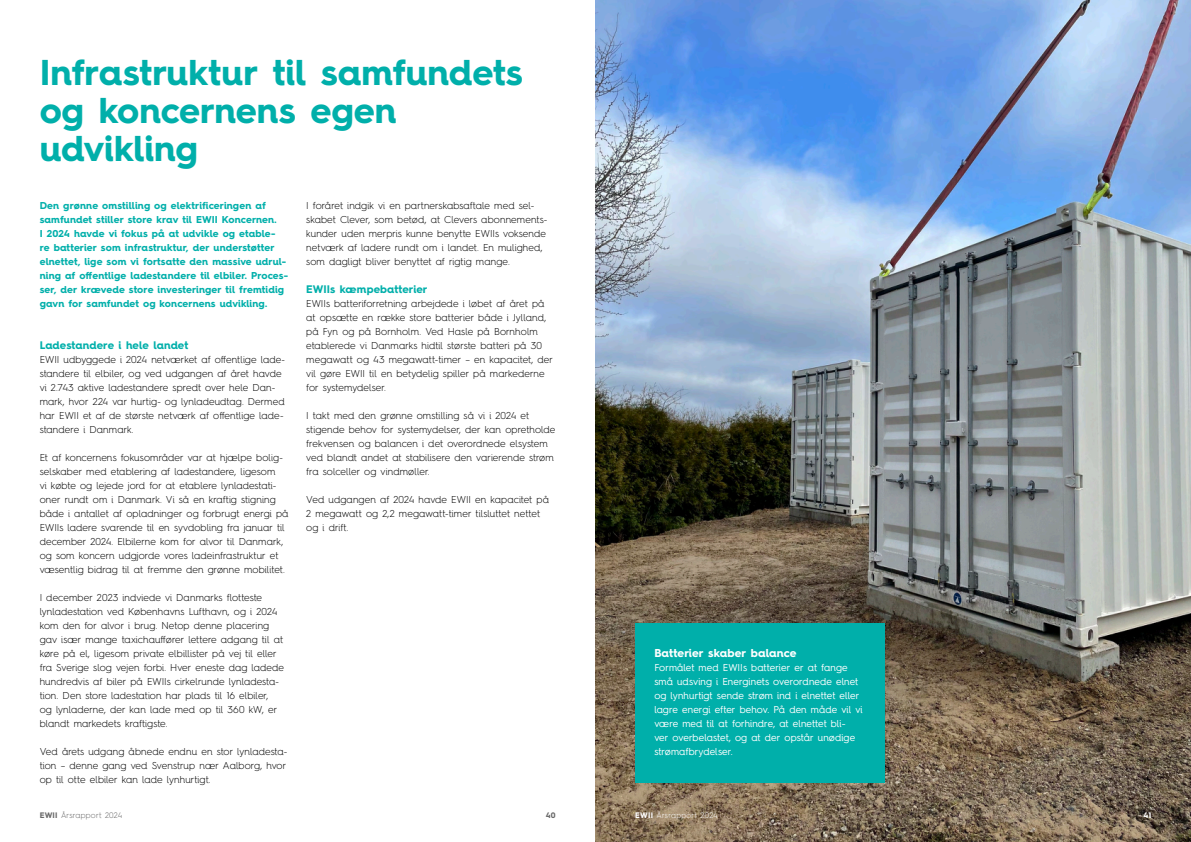
<style>
.page{position:relative;width:1191px;height:842px;background:#fff}
.page>*{position:absolute;margin:0;border:0;box-sizing:border-box;transform-origin:0 0}
.overskrift_Grøn___2022-2023__Indholds{font:700 36px/38px "Hurme Geometric Sans 4";letter-spacing:-.005em;color:#00afaa}
.Brødtekst___2022-2023{font:700 11.5px "Hurme Geometric Sans 4";letter-spacing:.005em;color:#fff}
.Underoverskrift_og_Manchet___2022-2023{font:700 11px "Hurme Geometric Sans 4";color:#00afaa}
.Underoverskrift___2022{font:700 11px "Hurme Geometric Sans 4";letter-spacing:.005em;color:#00afaa}
.Brødtekst___2022-2023-2{font:300 10px/14px "Hurme Geometric Sans 4";color:#000}
.Underoverskrift___2022-2{font:300 10px/14px "Hurme Geometric Sans 4";color:#000}
.Underoverskrift___2022-3{font:700 10px/14px "Hurme Geometric Sans 4";letter-spacing:.01em;color:#00afaa}
.Brødtekst___2022-2023-3{font:10px/14px "Hurme Geometric Sans 4";color:#fff}
.t1{font:300 8px "Hurme Geometric Sans 4";letter-spacing:.03em;color:#676767}
.t2{font:300 8px "Hurme Geometric Sans 4";letter-spacing:.03em;color:#fff}
.t3{font:700 8px "Hurme Geometric Sans 4";color:#676767}
.t4{font:700 8px "Hurme Geometric Sans 4";color:#fff}
.s1{font-weight:700}
</style>
<div class="page">
<img style="left:595px;top:0;width:596px;height:842px">
<div style="left:635px;top:624px;width:249px;height:159px;background:#00afaa"></div>
<p class="overskrift_Grøn___2022-2023__Indholds" style="left:40px;top:53px;width:485px">Infrastruktur til samfundets og koncernens egen</p>
<p class="overskrift_Grøn___2022-2023__Indholds" style="left:40px;top:129px;width:160px">udvikling</p>
<p class="Underoverskrift___2022-3" style="left:40px;top:199px;width:250px">Den grønne omstilling og elektrificeringen af samfundet stiller store krav til EWII Koncernen.<br>I 2024 havde vi fokus på at udvikle og etable-<br>re batterier som infrastruktur, der understøtter elnettet, lige som vi fortsatte den massive udrul&shy;ning af offentlige ladestandere til elbiler. Proces&shy;ser, der krævede store investeringer til fremtidig gavn for samfundet og koncernens udvikling.</p>
<p class="Underoverskrift_og_Manchet___2022-2023" style="left:40px;top:338px;width:150px">Ladestandere i hele landet</p>
<p class="Brødtekst___2022-2023-2" style="left:40px;top:353px;width:247px">EWII udbyggede i 2024 netværket af offentlige lade&shy;standere til elbiler, og ved udgangen af året havde vi 2.743 aktive ladestandere spredt over hele Dan&shy;mark, hvor 224 var hurtig- og lynladeudtag. Dermed har EWII et af de største netværk af offentlige lade&shy;standere i Danmark.</p>
<p class="Brødtekst___2022-2023-2" style="left:40px;top:451px;width:250px">Et af koncernens fokusområder var at hjælpe bolig&shy;selskaber med etablering af ladestandere, ligesom<br>vi købte og lejede jord for at etablere lynladestati&shy;oner rundt om i Danmark. Vi så en kraftig stigning både i antallet af opladninger og forbrugt energi på EWIIs ladere svarende til en syvdobling fra januar til december 2024. Elbilerne kom for alvor til Danmark, og som koncern udgjorde vores ladeinfrastruktur et væsentlig bidrag til at fremme den grønne mobilitet.</p>
<p class="Brødtekst___2022-2023-2" style="left:40px;top:591px;width:246px">I december 2023 indviede vi Danmarks flotteste lynladestation ved Københavns Lufthavn, og i 2024 kom den for alvor i brug. Netop denne placering gav især mange taxichauffører lettere adgang til at køre på el, ligesom private elbillister på vej til eller fra Sverige slog vejen forbi. Hver eneste dag ladede hundredvis af biler på EWIIs cirkelrunde lynladesta&shy;tion. Den store ladestation har plads til 16 elbiler,<br>og lynladerne, der kan lade med op til 360 kW, er blandt markedets kraftigste.</p>
<p class="Brødtekst___2022-2023-2" style="left:40px;top:745px;width:249px;text-align:justify">Ved årets udgang åbnede endnu en stor lynladesta&shy;tion – denne gang ved Svenstrup nær Aalborg, hvor op til otte elbiler kan lade lynhurtigt.</p>
<p class="Brødtekst___2022-2023-2" style="left:306px;top:199px;width:242px">I foråret indgik vi en partnerskabsaftale med sel&shy;skabet Clever, som betød, at Clevers abonnements&shy;kunder uden merpris kunne benytte EWIIs voksende netværk af ladere rundt om i landet. En mulighed, som dagligt bliver benyttet af rigtig mange.</p>
<p class="Underoverskrift___2022" style="left:306px;top:282px;width:123px">EWIIs kæmpebatterier</p>
<p class="Underoverskrift___2022-2" style="left:306px;top:297px;width:248px">EWIIs batteriforretning arbejdede i løbet af året på at opsætte en række store batterier både i Jylland, på Fyn og på Bornholm. Ved Hasle på Bornholm etablerede vi Danmarks hidtil største batteri på 30 megawatt og 43 megawatt-timer – en kapacitet, der vil gøre EWII til en betydelig spiller på markederne for systemydelser.</p>
<p class="Underoverskrift___2022-2" style="left:306px;top:409px;width:251px">I takt med den grønne omstilling så vi i 2024 et stigende behov for systemydelser, der kan opretholde frekvensen og balancen i det overordnede elsystem ved blandt andet at stabilisere den varierende strøm fra solceller og vindmøller.</p>
<p class="Underoverskrift___2022-2" style="left:306px;top:493px;width:244px">Ved udgangen af 2024 havde EWII en kapacitet på<br>2 megawatt og 2,2 megawatt-timer tilsluttet nettet og i drift.</p>
<p class="Brødtekst___2022-2023" style="left:654px;top:645px;width:144px">Batterier skaber balance</p>
<p class="Brødtekst___2022-2023-3" style="left:654px;top:660px;width:210px">Formålet med EWIIs batterier er at fange små udsving i Energinets overordnede elnet og lynhurtigt sende strøm ind i elnettet eller lagre energi efter behov. På den måde vil vi være med til at forhindre, at elnettet bli-<br>ver overbelastet, og at der opstår unødige strømafbrydelser.</p>
<p class="t1" style="left:40px;top:809px;width:84px"><span class="s1">EWII</span> Årsrapport 2024</p>
<p class="t3" style="left:546px;top:809px;width:11px">40</p>
<p class="t2" style="left:635px;top:809px;width:84px"><span class="s1">EWII</span> Årsrapport 2024</p>
<p class="t4" style="left:1143px;top:809px;width:9px">41</p>
</div>
